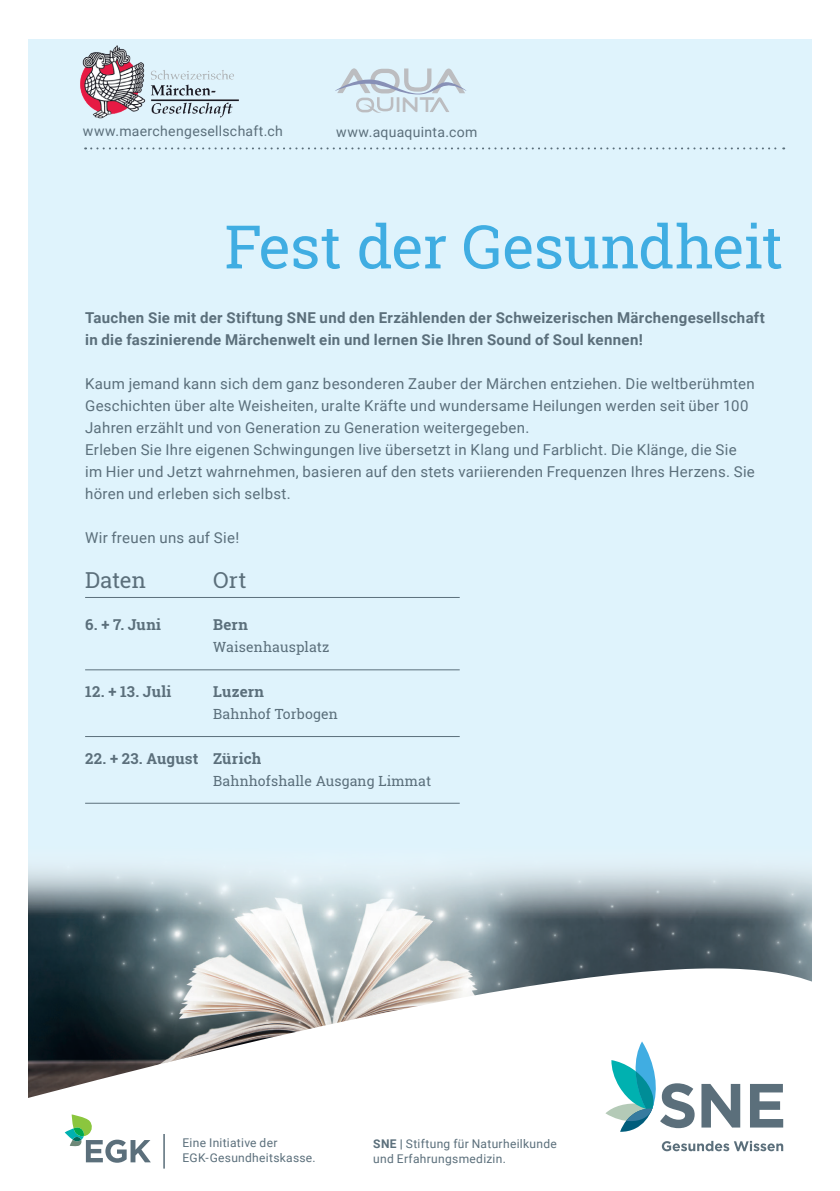
<style>
.page{position:relative;width:840px;height:1191px;background:#fff}
.page>*{position:absolute;margin:0;border:0;box-sizing:border-box;transform-origin:0 0}
.t1{font:60px "Roboto Slab";letter-spacing:-.015em;color:#40ade2}
.t2{font:22px "Roboto Slab";color:#5b6f7b}
.t3{font:20.6px "Good Times";color:#bcbdc0}
.t4{font:15px/22px "Roboto";letter-spacing:.02em;color:#5b6f7b}
.t5{font:700 15px/22px "Roboto";letter-spacing:.02em;color:#5b6f7b}
.t6{font:700 15px "Roboto Slab";letter-spacing:.015em;color:#5b6f7b}
.t7{font:14px "Roboto Slab";letter-spacing:.01em;color:#5b6f7b}
.t8{font:14px "Roboto";letter-spacing:.02em;color:#5b6f7b}
.t9{font:12px/15px "Roboto";letter-spacing:.025em;color:#5b6f7b}
.s1{font-weight:700}
</style>
<div class="page">
<div style="left:28px;top:40px;width:783px;height:1099px;background:#dff3fc"></div>
<svg style="left:28px;top:910px;width:784px;height:259px;fill:#fff"></svg>
<hr style="left:163px;top:1134px;width:2px;height:34px;background:#5b6f7b">
<svg style="left:65px;top:1114px;width:86px;height:48px"></svg>
<svg style="left:661px;top:1140px;width:121px;height:11px"></svg>
<svg style="left:701px;top:1084px;width:38px;height:43px"></svg>
<svg style="left:749px;top:1084px;width:33px;height:43px"></svg>
<svg style="left:605px;top:1041px;width:89px;height:90px"></svg>
<svg style="left:85px;top:147px;width:698px;height:2px"></svg>
<hr style="left:85px;top:597px;width:374px;height:1px;background:#5b6f7b">
<hr style="left:85px;top:669px;width:374px;height:1px;background:#5b6f7b">
<hr style="left:85px;top:736px;width:374px;height:1px;background:#5b6f7b">
<hr style="left:85px;top:802px;width:374px;height:1px;background:#5b6f7b">
<svg style="left:335px;top:68px;width:131px;height:45px"></svg>
<img style="left:80px;top:45px;width:159px;height:74px">
<svg style="left:28px;top:868px;width:783px;height:45px"></svg>
<p class="t8" style="left:83px;top:121px;width:201px">www.maerchengesellschaft.ch</p>
<h3 class="t3" style="left:395px;top:93px;width:41px">INT</h3>
<p class="t8" style="left:336px;top:122px;width:143px">www.aquaquinta.com</p>
<h1 class="t1" style="left:224px;top:205px;width:560px">Fest der Gesundheit</h1>
<p class="t5" style="left:85px;top:306px;width:681px">Tauchen Sie mit der Stiftung SNE und den Erzählenden der Schweizerischen Märchengesellschaft in die faszinierende Märchenwelt ein und lernen Sie Ihren Sound of Soul kennen!</p>
<p class="t4" style="left:85px;top:372px;width:670px">Kaum jemand kann sich dem ganz besonderen Zauber der Märchen entziehen. Die weltberühmten Geschichten über alte Weisheiten, uralte Kräfte und wundersame Heilungen werden seit über 100<br>Jahren erzählt und von Generation zu Generation weitergegeben.<br>Erleben Sie Ihre eigenen Schwingungen live übersetzt in Klang und Farblicht. Die Klänge, die Sie im Hier und Jetzt wahrnehmen, basieren auf den stets variierenden Frequenzen Ihres Herzens. Sie hören und erleben sich selbst.</p>
<p class="t4" style="left:85px;top:526px;width:155px">Wir freuen uns auf Sie!</p>
<h2 class="t2" style="left:85px;top:565px;width:62px">Daten</h2>
<h2 class="t2" style="left:213px;top:565px;width:35px">Ort</h2>
<p class="t6" style="left:85px;top:614px;width:77px">6. + 7. Juni</p>
<p class="t6" style="left:213px;top:614px;width:36px">Bern</p>
<p class="t7" style="left:213px;top:637px;width:118px">Waisenhausplatz</p>
<p class="t6" style="left:85px;top:681px;width:88px">12. + 13. Juli</p>
<p class="t6" style="left:213px;top:681px;width:52px">Luzern</p>
<p class="t7" style="left:213px;top:704px;width:126px">Bahnhof Torbogen</p>
<p class="t6" style="left:85px;top:748px;width:178px">22. + 23. August Zürich</p>
<p class="t7" style="left:213px;top:771px;width:219px">Bahnhofshalle Ausgang Limmat</p>
<p class="t9" style="left:182px;top:1135px;width:135px">Eine Initiative der<br>EGK-Gesundheitskasse.</p>
<p class="t9" style="left:373px;top:1135px;width:185px"><span class="s1">SNE |</span> Stiftung für Naturheilkunde und Erfahrungsmedizin.</p>
</div>
